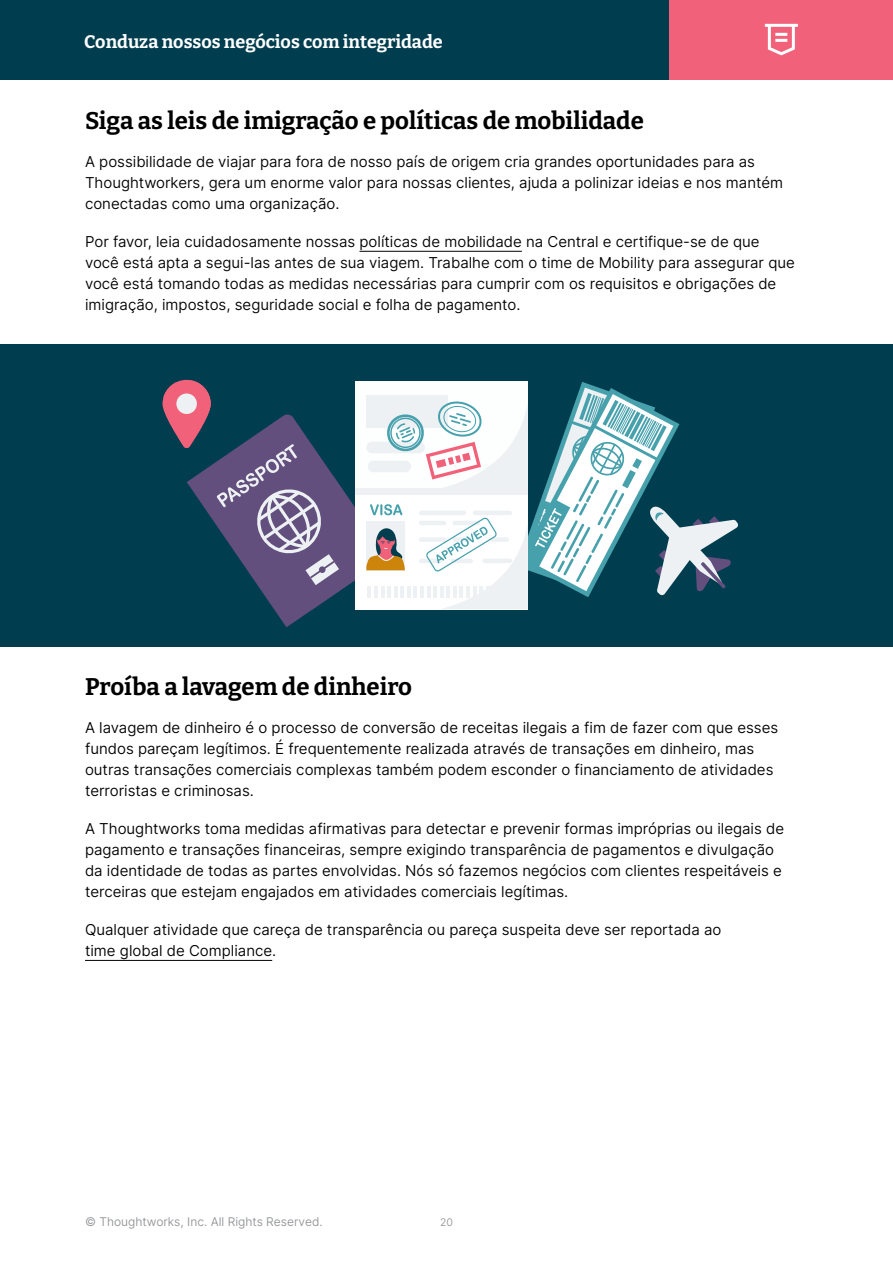
<style>
.page{position:relative;width:893px;height:1263px;background:#fff}
.page>*{position:absolute;margin:0;border:0;box-sizing:border-box;transform-origin:0 0}
.H3_TW{font:700 24px "Bitter";color:#000}
.t1{font:700 18px "Bitter";color:#fff}
.Paragraph_TW{font:15px/21px "Inter V";color:#000}
.t2{font:12px "Inter V";color:#939598}
.t3{font:10.5px "Inter V";color:#939598}
</style>
<div class="page">
<div style="left:0;top:0;width:893px;height:79px;background:#003d4f"></div>
<hr style="left:359px;top:251px;width:163px;height:1px;background:#000">
<hr style="left:85px;top:960px;width:187px;height:1px;background:#000">
<div style="left:670px;top:0;width:223px;height:79px;background:#f2617a"></div>
<svg style="left:765px;top:24px;width:33px;height:31px"></svg>
<div style="left:0;top:344px;width:893px;height:302px;background:#003d4f"></div>
<svg style="left:162px;top:380px;width:576px;height:247px"></svg>
<p class="t1" style="left:84px;top:30px;width:360px">Conduza nossos negócios com integridade</p>
<h3 class="H3_TW" style="left:85px;top:105px;width:560px">Siga as leis de imigração e políticas de mobilidade</h3>
<p class="Paragraph_TW" style="left:85px;top:150px;width:700px">A possibilidade de viajar para fora de nosso país de origem cria grandes oportunidades para as<br>Thoughtworkers, gera um enorme valor para nossas clientes, ajuda a polinizar ideias e nos mantém conectadas como uma organização.</p>
<p class="Paragraph_TW" style="left:85px;top:230px;width:711px">Por favor, leia cuidadosamente nossas políticas de mobilidade na Central e certifique-se de que você está apta a segui-las antes de sua viagem. Trabalhe com o time de Mobility para assegurar que você está tomando todas as medidas necessárias para cumprir com os requisitos e obrigações de imigração, impostos, seguridade social e folha de pagamento.</p>
<h3 class="H3_TW" style="left:85px;top:671px;width:329px">Proíba a lavagem de dinheiro</h3>
<p class="Paragraph_TW" style="left:85px;top:716px;width:695px">A lavagem de dinheiro é o processo de conversão de receitas ilegais a fim de fazer com que esses fundos pareçam legítimos. É frequentemente realizada através de transações em dinheiro, mas outras transações comerciais complexas também podem esconder o financiamento de atividades terroristas e criminosas.</p>
<p class="Paragraph_TW" style="left:85px;top:818px;width:701px">A Thoughtworks toma medidas afirmativas para detectar e prevenir formas impróprias ou ilegais de pagamento e transações financeiras, sempre exigindo transparência de pagamentos e divulgação da identidade de todas as partes envolvidas. Nós só fazemos negócios com clientes respeitáveis e terceiras que estejam engajados em atividades comerciais legítimas.</p>
<p class="Paragraph_TW" style="left:85px;top:919px;width:638px">Qualquer atividade que careça de transparência ou pareça suspeita deve ser reportada ao time global de Compliance.</p>
<p class="t2" style="left:85px;top:1213px;width:239px">© Thoughtworks, Inc. All Rights Reserved.</p>
<p class="t3" style="left:440px;top:1214px;width:14px">20</p>
</div>
